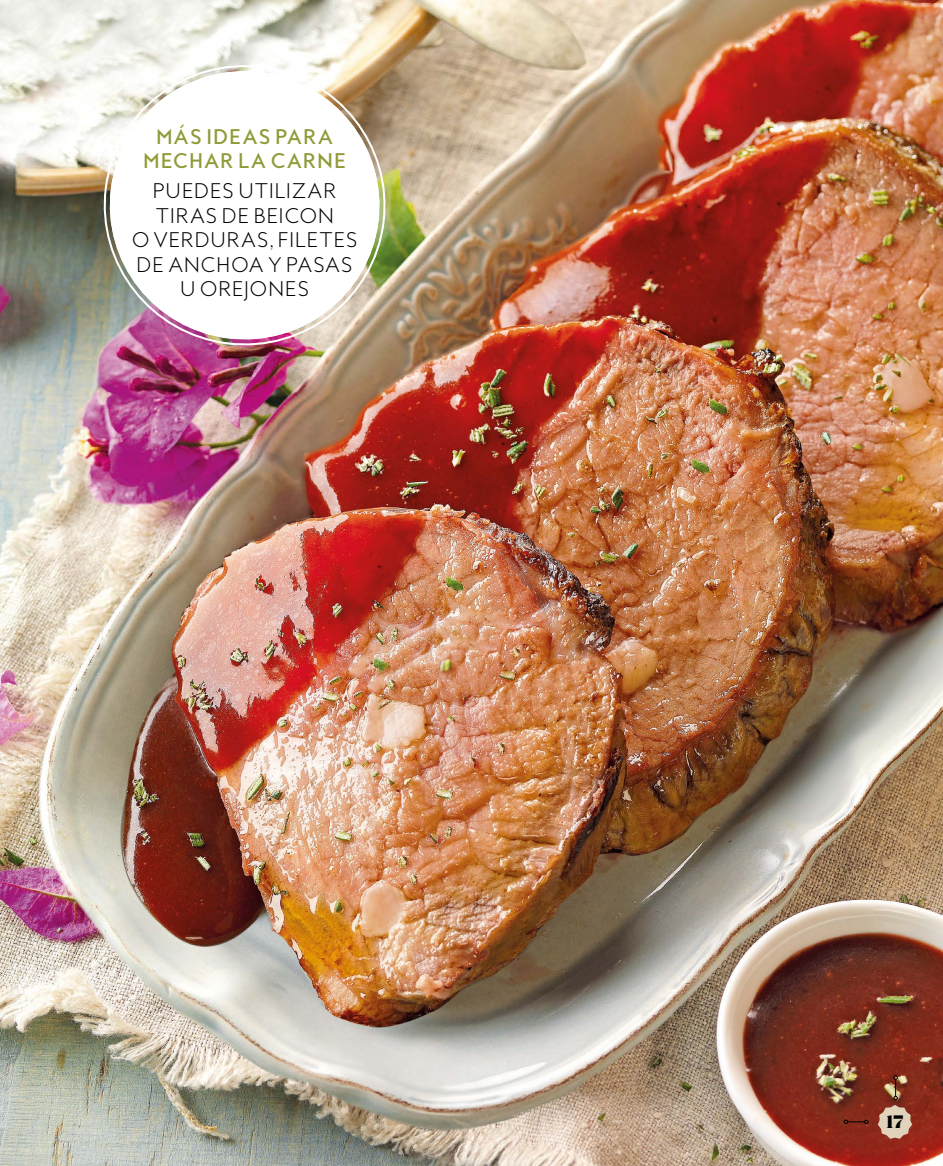
<style>
.page{position:relative;width:943px;height:1166px;background:#fff}
.page>*{position:absolute;margin:0;border:0;box-sizing:border-box;transform-origin:0 0}
.t1{font:300 19.25px/24.5px "MB Empire";letter-spacing:.04em;color:#000;text-align:center}
.t2{font:500 19.25px/24.5px "MB Empire";letter-spacing:.045em;color:#919a37;text-align:center}
.t3{font:17.5px "Breve Display Stencil";color:#000}
</style>
<div class="page">
<img style="left:0;top:0;width:943px;height:1166px">
<img style="left:94px;top:55px;width:301px;height:298px">
<svg style="left:98px;top:60px;width:293px;height:284px"></svg>
<svg style="left:843px;top:1119px;width:25px;height:5px"></svg>
<svg style="left:877px;top:1075px;width:35px;height:64px;background:#aa755f"></svg>
<p class="t2" style="left:143px;top:124px;width:205px">MÁS IDEAS PARA<br>MECHAR LA CARNE</p>
<p class="t1" style="left:131px;top:179px;width:228px">PUEDES UTILIZAR<br>TIRAS DE BEICON<br>O VERDURAS, FILETES<br>DE ANCHOA Y PASAS<br>U OREJONES</p>
<p class="t3" style="left:886px;top:1111px;width:18px">17</p>
</div>
